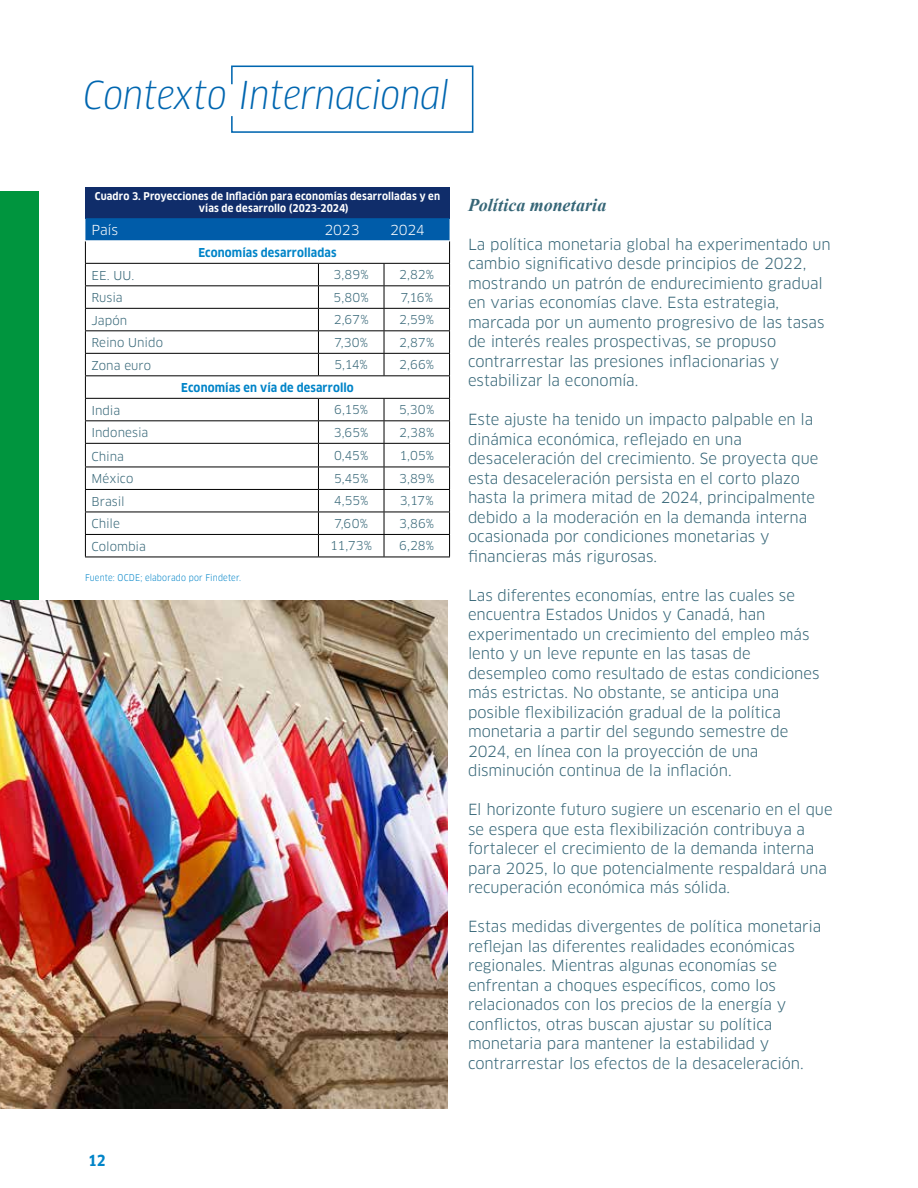
<style>
.page{position:relative;width:918px;height:1188px;background:#fff}
.page>*{position:absolute;margin:0;border:0;box-sizing:border-box;transform-origin:0 0}
.t1{font:italic 37.5px "Clan Pro Narr";color:#0066b0}
.t2{font:italic 700 18px "Times New Roman";letter-spacing:.005em;color:#366677}
.t3{font:15px/19.5px "Clan Pro";letter-spacing:-.005em;color:#366677}
.t4{font:700 15px "Clan Pro Narr";color:#0084c8}
.t5{font:13.5px "Clan Pro";letter-spacing:-.015em;color:#fff}
.t6{font:12px "Clan Pro";letter-spacing:.005em;color:#366677}
.t7{font:700 12px "Clan Pro Narr";letter-spacing:.01em;color:#0084c8}
.t8{font:700 10.5px/12.6px "Clan Pro Narr";letter-spacing:.015em;color:#fff}
.t9{font:9px "Clan Pro Narr";letter-spacing:.02em;color:#0084c8}
</style>
<div class="page">
<hr style="left:917px;top:0;width:1px;height:1188px;background:#0084c8">
<div style="left:85px;top:187px;width:365px;height:32px;background:#102d6a"></div>
<hr style="left:85px;top:557px;width:233px;height:1px;background:#000">
<hr style="left:318px;top:557px;width:66px;height:1px;background:#000">
<hr style="left:384px;top:557px;width:66px;height:1px;background:#000">
<svg style="left:85px;top:218px;width:365px;height:339px"></svg>
<hr style="left:85px;top:240px;width:233px;height:1px;background:#fff">
<hr style="left:318px;top:240px;width:66px;height:1px;background:#fff">
<hr style="left:384px;top:240px;width:66px;height:1px;background:#fff">
<div style="left:0;top:191px;width:38px;height:916px;background:#00953e"></div>
<img style="left:0;top:601px;width:448px;height:507px">
<svg style="left:231px;top:65px;width:243px;height:68px"></svg>
<h1 class="t1" style="left:83px;top:73px;width:367px">Contexto Internacional</h1>
<p class="t8" style="left:199px;top:190px;width:243px;text-indent:-104px">Cuadro 3. Proyecciones de Inflación para economías desarrolladas y en vías de desarrollo (2023-2024)</p>
<p class="t5" style="left:91px;top:222px;width:28px">País</p>
<p class="t5" style="left:324px;top:222px;width:37px">2023</p>
<p class="t5" style="left:390px;top:222px;width:36px">2024</p>
<p class="t7" style="left:198px;top:246px;width:140px">Economías desarrolladas</p>
<p class="t6" style="left:91px;top:268px;width:44px">EE. UU.</p>
<p class="t6" style="left:334px;top:268px;width:37px">3,89%</p>
<p class="t6" style="left:399px;top:268px;width:37px">2,82%</p>
<p class="t6" style="left:91px;top:291px;width:33px">Rusia</p>
<p class="t6" style="left:334px;top:290px;width:37px">5,80%</p>
<p class="t6" style="left:400px;top:290px;width:34px">7,16%</p>
<p class="t6" style="left:91px;top:313px;width:37px">Japón</p>
<p class="t6" style="left:334px;top:313px;width:37px">2,67%</p>
<p class="t6" style="left:399px;top:313px;width:36px">2,59%</p>
<p class="t6" style="left:91px;top:336px;width:73px">Reino Unido</p>
<p class="t6" style="left:334px;top:335px;width:36px">7,30%</p>
<p class="t6" style="left:399px;top:335px;width:37px">2,87%</p>
<p class="t6" style="left:91px;top:358px;width:61px">Zona euro</p>
<p class="t6" style="left:335px;top:358px;width:35px">5,14%</p>
<p class="t6" style="left:399px;top:358px;width:37px">2,66%</p>
<p class="t7" style="left:181px;top:381px;width:174px">Economías en vía de desarrollo</p>
<p class="t6" style="left:91px;top:403px;width:30px">India</p>
<p class="t6" style="left:334px;top:403px;width:36px">6,15%</p>
<p class="t6" style="left:399px;top:403px;width:37px">5,30%</p>
<p class="t6" style="left:91px;top:426px;width:58px">Indonesia</p>
<p class="t6" style="left:334px;top:425px;width:36px">3,65%</p>
<p class="t6" style="left:399px;top:425px;width:37px">2,38%</p>
<p class="t6" style="left:91px;top:449px;width:34px">China</p>
<p class="t6" style="left:334px;top:448px;width:36px">0,45%</p>
<p class="t6" style="left:399px;top:448px;width:36px">1,05%</p>
<p class="t6" style="left:91px;top:472px;width:43px">México</p>
<p class="t6" style="left:334px;top:471px;width:36px">5,45%</p>
<p class="t6" style="left:399px;top:471px;width:37px">3,89%</p>
<p class="t6" style="left:91px;top:494px;width:35px">Brasil</p>
<p class="t6" style="left:334px;top:494px;width:36px">4,55%</p>
<p class="t6" style="left:400px;top:494px;width:36px">3,17%</p>
<p class="t6" style="left:91px;top:517px;width:30px">Chile</p>
<p class="t6" style="left:334px;top:516px;width:35px">7,60%</p>
<p class="t6" style="left:399px;top:516px;width:37px">3,86%</p>
<p class="t6" style="left:91px;top:539px;width:56px">Colombia</p>
<p class="t6" style="left:330px;top:539px;width:43px">11,73%</p>
<p class="t6" style="left:399px;top:539px;width:36px">6,28%</p>
<p class="t9" style="left:85px;top:573px;width:158px">Fuente: OCDE; elaborado por Findeter.</p>
<p class="t2" style="left:468px;top:192px;width:140px">Política monetaria</p>
<p class="t3" style="left:468px;top:235px;width:364px">La política monetaria global ha experimentado un cambio significativo desde principios de 2022, mostrando un patrón de endurecimiento gradual en varias economías clave. Esta estrategia, marcada por un aumento progresivo de las tasas de interés reales prospectivas, se propuso contrarrestar las presiones inflacionarias y estabilizar la economía.</p>
<p class="t3" style="left:468px;top:410px;width:352px">Este ajuste ha tenido un impacto palpable en la dinámica económica, reflejado en una desaceleración del crecimiento. Se proyecta que esta desaceleración persista en el corto plazo hasta la primera mitad de 2024, principalmente debido a la moderación en la demanda interna ocasionada por condiciones monetarias y financieras más rigurosas.</p>
<p class="t3" style="left:468px;top:586px;width:353px">Las diferentes economías, entre las cuales se encuentra Estados Unidos y Canadá, han experimentado un crecimiento del empleo más lento y un leve repunte en las tasas de desempleo como resultado de estas condiciones más estrictas. No obstante, se anticipa una posible flexibilización gradual de la política monetaria a partir del segundo semestre de 2024, en línea con la proyección de una disminución continua de la inflación.</p>
<p class="t3" style="left:468px;top:800px;width:366px">El horizonte futuro sugiere un escenario en el que se espera que esta flexibilización contribuya a fortalecer el crecimiento de la demanda interna para 2025, lo que potencialmente respaldará una recuperación económica más sólida.</p>
<p class="t3" style="left:468px;top:917px;width:355px">Estas medidas divergentes de política monetaria reflejan las diferentes realidades económicas regionales. Mientras algunas economías se enfrentan a choques específicos, como los relacionados con los precios de la energía y conflictos, otras buscan ajustar su política monetaria para mantener la estabilidad y contrarrestar los efectos de la desaceleración.</p>
<p class="t4" style="left:88px;top:1152px;width:19px">12</p>
</div>
